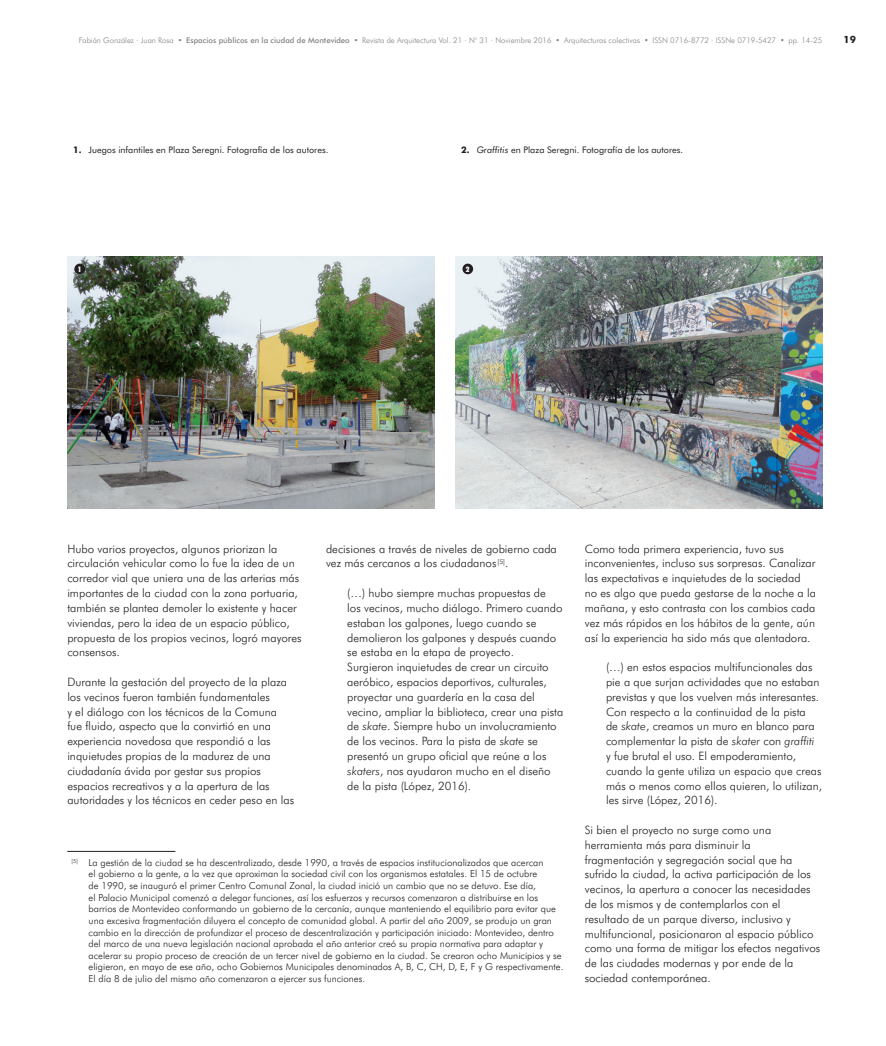
<style>
.page{position:relative;width:886px;height:1046px;background:#fff}
.page>*{position:absolute;margin:0;border:0;box-sizing:border-box;transform-origin:0 0}
.t1{font:300 11.5px/14.8px "Futura BT";color:#231f20}
.t2{font:700 10px "Futura BT";color:#231f20}
.t3{font:300 9.75px/11.6px "Futura BT";color:#231f20}
.t4{font:9px "Futura BT";color:#231f20}
.t5{font:300 7.75px "Futura BT";color:#808285}
.t6{font:900 condensed 7.5px "Futura BT";color:#fff}
.s1{font-weight:500}
.s2{font-weight:700}
.s3{font-style:italic}
</style>
<div class="page">
<img style="left:67px;top:256px;width:367px;height:252px">
<img style="left:455px;top:256px;width:367px;height:252px">
<div style="left:74px;top:263px;width:11px;height:11px;background:#231f20;border-radius:50%"></div>
<div style="left:462px;top:263px;width:11px;height:11px;background:#231f20;border-radius:50%"></div>
<hr style="left:67px;top:851px;width:108px;height:1px;background:#231f20">
<p class="t5" style="left:79px;top:36px;width:745px">Fabián González · Juan Rosa • <span class="s1">Espacios públicos en la ciudad de Montevideo</span> • Revista de Arquitectura Vol. 21 · N° 31 · Noviembre 2016 • Arquitecturas colectivas • ISSN 0716-8772 · ISSNe 0719-5427 • pp. 14-25</p>
<p class="t2" style="left:843px;top:34px;width:14px">19</p>
<p class="t4" style="left:73px;top:144px;width:257px"><span class="s2">1.</span> Juegos infantiles en Plaza Seregni. Fotografía de los autores.</p>
<p class="t4" style="left:461px;top:144px;width:224px"><span class="s2">2.</span> <span class="s3">Graffitis</span> en Plaza Seregni. Fotografía de los autores.</p>
<p class="t6" style="left:78px;top:265px;width:5px">1</p>
<p class="t6" style="left:466px;top:265px;width:5px">2</p>
<p class="t1" style="left:67px;top:541px;width:236px">Hubo varios proyectos, algunos priorizan la circulación vehicular como lo fue la idea de un corredor vial que uniera una de las arterias más importantes de la ciudad con la zona portuaria, también se plantea demoler lo existente y hacer viviendas, pero la idea de un espacio público, propuesta de los propios vecinos, logró mayores consensos.</p>
<p class="t1" style="left:67px;top:674px;width:228px">Durante la gestación del proyecto de la plaza los vecinos fueron también fundamentales<br>y el diálogo con los técnicos de la Comuna fue fluido, aspecto que la convirtió en una experiencia novedosa que respondió a las inquietudes propias de la madurez de una ciudadanía ávida por gestar sus propios espacios recreativos y a la apertura de las autoridades y los técnicos en ceder peso en las</p>
<p class="t1" style="left:326px;top:541px;width:232px">decisiones a través de niveles de gobierno cada vez más cercanos a los ciudadanos <sup>[5]</sup>.</p>
<p class="t1" style="left:347px;top:585px;width:217px">(…) hubo siempre muchas propuestas de<br>los vecinos, mucho diálogo. Primero cuando estaban los galpones, luego cuando se demolieron los galpones y después cuando se estaba en la etapa de proyecto.<br>Surgieron inquietudes de crear un circuito aeróbico, espacios deportivos, culturales, proyectar una guardería en la casa del vecino, ampliar la biblioteca, crear una pista de <span class="s3">skate</span>. Siempre hubo un involucramiento de los vecinos. Para la pista de <span class="s3">skate</span> se presentó un grupo oficial que reúne a los <span class="s3">skaters</span>, nos ayudaron mucho en el diseño de la pista (López, 2016).</p>
<p class="t3" style="left:89px;top:856px;width:476px;text-indent:-17px"><sup>[5]</sup> La gestión de la ciudad se ha descentralizado, desde 1990, a través de espacios institucionalizados que acercan<br>el gobierno a la gente, a la vez que aproximan la sociedad civil con los organismos estatales. El 15 de octubre<br>de 1990, se inauguró el primer Centro Comunal Zonal, la ciudad inició un cambio que no se detuvo. Ese día,<br>el Palacio Municipal comenzó a delegar funciones, así los esfuerzos y recursos comenzaron a distribuirse en los barrios de Montevideo conformando un gobierno de la cercanía, aunque manteniendo el equilibrio para evitar que una excesiva fragmentación diluyera el concepto de comunidad global. A partir del año 2009, se produjo un gran cambio en la dirección de profundizar el proceso de descentralización y participación iniciado: Montevideo, dentro del marco de una nueva legislación nacional aprobada el año anterior creó su propia normativa para adaptar y acelerar su propio proceso de creación de un tercer nivel de gobierno en la ciudad. Se crearon ocho Municipios y se eligieron, en mayo de ese año, ocho Gobiernos Municipales denominados A, B, C, CH, D, E, F y G respectivamente.<br>El día 8 de julio del mismo año comenzaron a ejercer sus funciones.</p>
<p class="t1" style="left:585px;top:541px;width:233px">Como toda primera experiencia, tuvo sus inconvenientes, incluso sus sorpresas. Canalizar las expectativas e inquietudes de la sociedad no es algo que pueda gestarse de la noche a la mañana, y esto contrasta con los cambios cada vez más rápidos en los hábitos de la gente, aún así la experiencia ha sido más que alentadora.</p>
<p class="t1" style="left:606px;top:659px;width:218px">(…) en estos espacios multifuncionales das pie a que surjan actividades que no estaban previstas y que los vuelven más interesantes.<br>Con respecto a la continuidad de la pista<br>de <span class="s3">skate</span>, creamos un muro en blanco para complementar la pista de <span class="s3">skater</span> con <span class="s3">graffiti<br></span>y fue brutal el uso. El empoderamiento, cuando la gente utiliza un espacio que creas más o menos como ellos quieren, lo utilizan, les sirve (López, 2016).</p>
<p class="t1" style="left:585px;top:822px;width:237px">Si bien el proyecto no surge como una herramienta más para disminuir la fragmentación y segregación social que ha sufrido la ciudad, la activa participación de los vecinos, la apertura a conocer las necesidades de los mismos y de contemplarlos con el resultado de un parque diverso, inclusivo y multifuncional, posicionaron al espacio público como una forma de mitigar los efectos negativos de las ciudades modernas y por ende de la sociedad contemporánea.</p>
</div>
